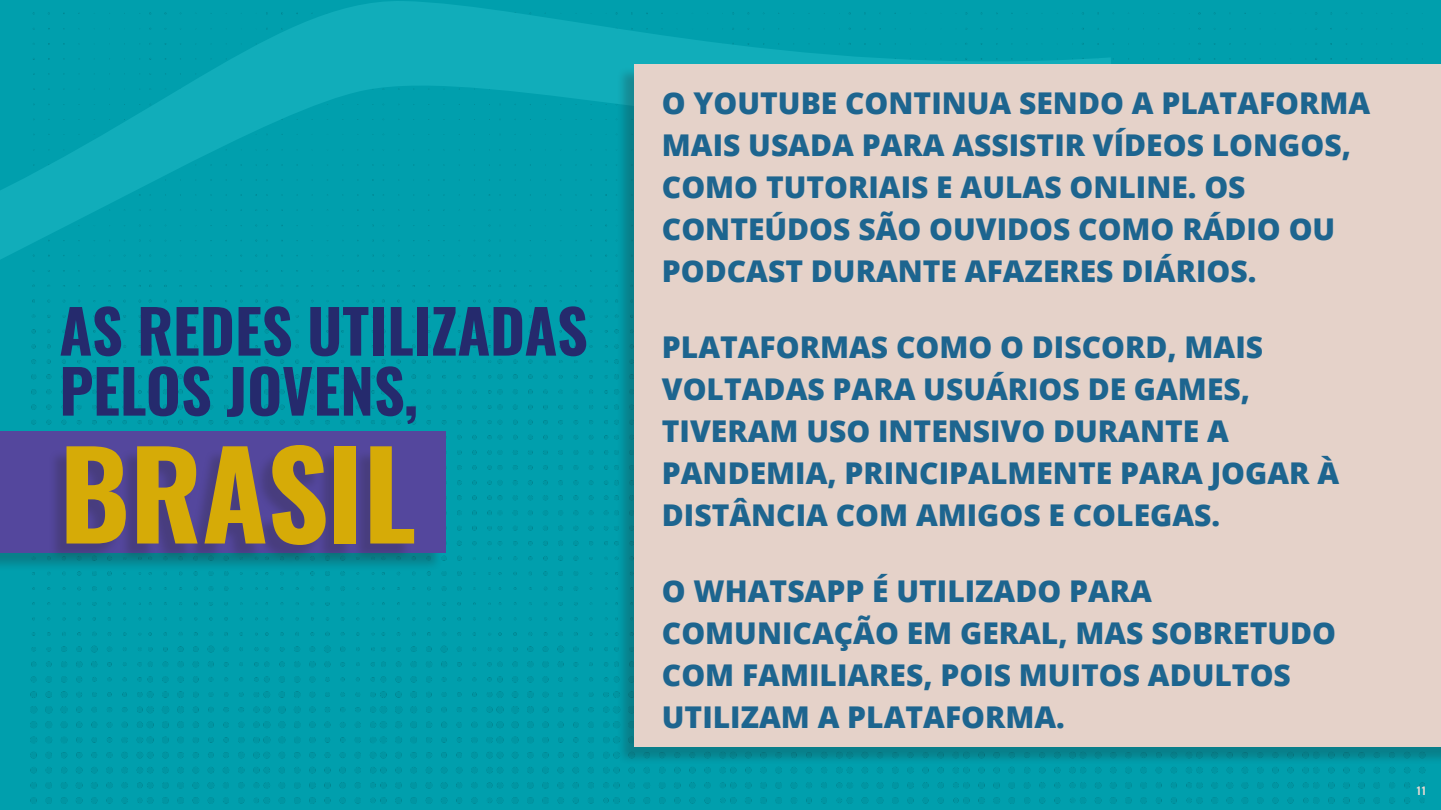
<style>
.page{position:relative;width:1441px;height:810px;background:#fff}
.page>*{position:absolute;margin:0;border:0;box-sizing:border-box;transform-origin:0 0}
.t1{font:700 120px "Oswald";color:#d6ab07}
.t2{font:700 60px/60px "Oswald";color:#252a6d}
.caixa_alta_grande_1{font:800 30px/42px "Open Sans";color:#1d658f}
.Texto{font:600 10.5px "Oswald";color:#ebdbd3}
.s1{font-family:"Matter";font-weight:300;font-size:9px;color:#57585a}
</style>
<div class="page">
<img style="left:14px;top:0;width:1426px;height:810px">
<svg style="left:0;top:0;width:1114px;height:324px;background:#04a2af"></svg>
<div style="left:616px;top:66px;width:824px;height:699px;background:#231f20;opacity:.25"></div>
<div style="left:634px;top:64px;width:806px;height:683px;background:#e5d2c9"></div>
<div style="left:0;top:434px;width:443px;height:138px;background:#231f20;opacity:.25"></div>
<div style="left:0;top:431px;width:446px;height:122px;background:#54479d"></div>
<div style="left:48px;top:447px;width:363px;height:116px;background:#231f20;opacity:.25"></div>
<p class="t2" style="left:59px;top:295px;width:530px">AS REDES UTILIZADAS<br>PELOS JOVENS,</p>
<p class="t1" style="left:59px;top:388px;width:358px">BRASIL</p>
<p class="caixa_alta_grande_1" style="left:662px;top:80px;width:710px">O YOUTUBE CONTINUA SENDO A PLATAFORMA MAIS USADA PARA ASSISTIR VÍDEOS LONGOS, COMO TUTORIAIS E AULAS ONLINE. OS CONTEÚDOS SÃO OUVIDOS COMO RÁDIO OU PODCAST DURANTE AFAZERES DIÁRIOS.</p>
<p class="caixa_alta_grande_1" style="left:662px;top:324px;width:678px">PLATAFORMAS COMO O DISCORD, MAIS VOLTADAS PARA USUÁRIOS DE GAMES, TIVERAM USO INTENSIVO DURANTE A PANDEMIA, PRINCIPALMENTE PARA JOGAR À DISTÂNCIA COM AMIGOS E COLEGAS.</p>
<p class="caixa_alta_grande_1" style="left:662px;top:568px;width:675px">O WHATSAPP É UTILIZADO PARA<br>COMUNICAÇÃO EM GERAL, MAS SOBRETUDO<br>COM FAMILIARES, POIS MUITOS ADULTOS<br>UTILIZAM A PLATAFORMA.</p>
<p class="Texto" style="left:1416px;top:781px;width:11px">11<span class="s1">11</span></p>
</div>
